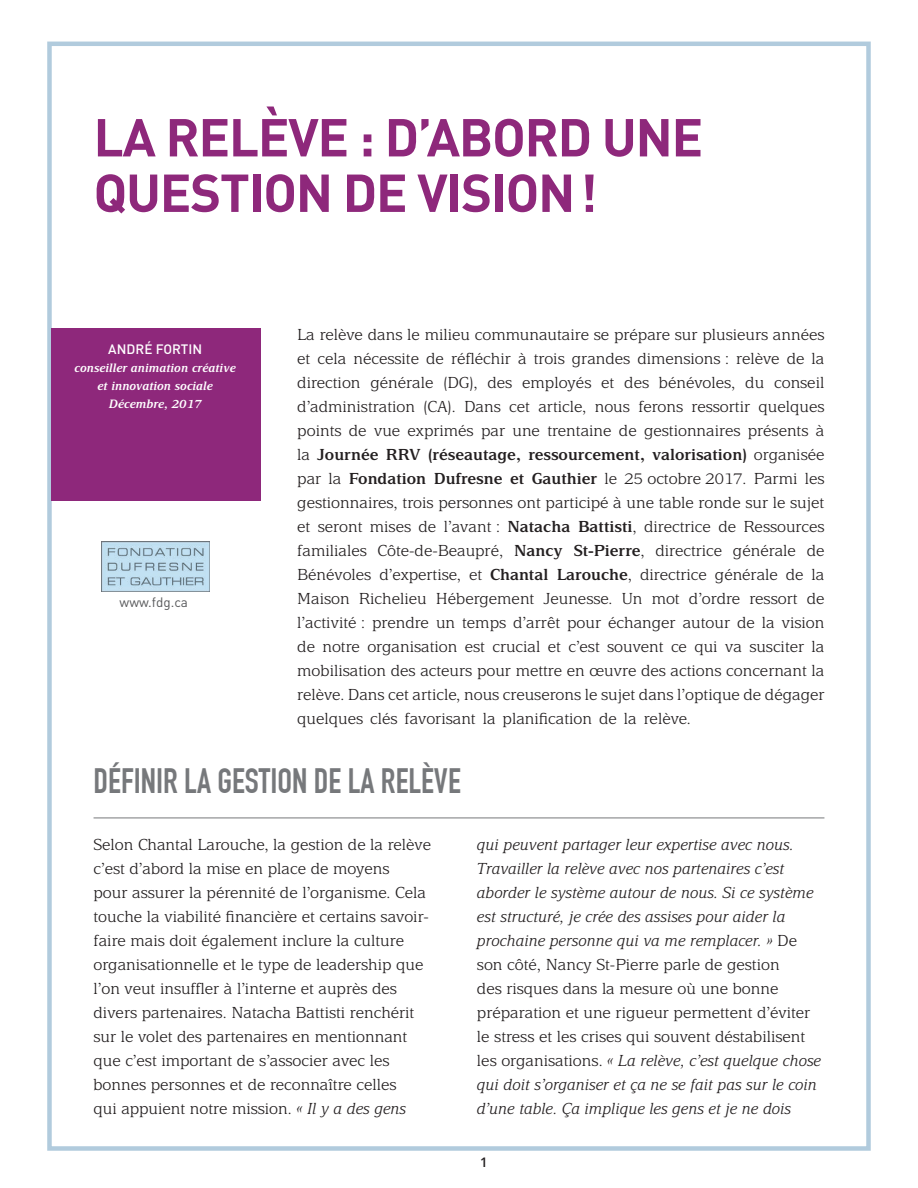
<style>
.page{position:relative;width:918px;height:1188px;background:#fff}
.page>*{position:absolute;margin:0;border:0;box-sizing:border-box;transform-origin:0 0}
.t1{font:700 52.5px/55.5px "DIN";letter-spacing:-.025em;color:#8e287b}
.t2{font:700 34.5px "DIN Condensed";color:#76787b}
.t3{font:300 15.75px/24px "Delima MT Std";color:#231f20}
.t4{font:italic 300 15.75px/24px "Delima MT Std";color:#231f20}
.t5{font:500 13.5px "DIN";color:#fff}
.t6{font:13.5px "DIN";color:#57585a}
.t7{font:600 13.2px "Open Sans";color:#231f20}
.t8{font:italic 600 12px/18px "Delima MT Std";color:#fff;text-align:center}
.s1{font-weight:600}
.s2{font-style:italic}
.s3{font-style:normal}
</style>
<div class="page">
<div style="left:47px;top:42px;width:824px;height:1109px;border:4px solid #b1cbdd"></div>
<hr style="left:94px;top:818px;width:730px;height:1px;background:#76787b">
<div style="left:51px;top:328px;width:210px;height:172px;background:#8e287b"></div>
<img style="left:101px;top:542px;width:108px;height:50px">
<h1 class="t1" style="left:94px;top:107px;width:611px">LA RELÈVE : D’ABORD UNE<br>QUESTION DE VISION!</h1>
<p class="t5" style="left:108px;top:340px;width:95px">ANDRÉ FORTIN</p>
<p class="t8" style="left:75px;top:358px;width:163px">conseiller animation créative et innovation sociale<br>Décembre, 2017</p>
<p class="t6" style="left:120px;top:594px;width:70px">www.fdg.ca</p>
<p class="t3" style="left:297px;top:323px;width:529px;text-align:justify">La relève dans le milieu communautaire se prépare sur plusieurs années et cela nécessite de réfléchir à trois grandes dimensions : relève de la direction générale (DG), des employés et des bénévoles, du conseil d’administration (CA). Dans cet article, nous ferons ressortir quelques points de vue exprimés par une trentaine de gestionnaires présents à la <span class="s1">Journée RRV (réseautage, ressourcement, valorisation)</span> organisée par la <span class="s1">Fondation Dufresne et Gauthier</span> le 25 octobre 2017. Parmi les gestionnaires, trois personnes ont participé à une table ronde sur le sujet et seront mises de l’avant : <span class="s1">Natacha Battisti</span>, directrice de Ressources familiales Côte-de-Beaupré, <span class="s1">Nancy St-Pierre</span>, directrice générale de Bénévoles d’expertise, et <span class="s1">Chantal Larouche</span>, directrice générale de la Maison Richelieu Hébergement Jeunesse. Un mot d’ordre ressort de l’activité : prendre un temps d’arrêt pour échanger autour de la vision de notre organisation est crucial et c’est souvent ce qui va susciter la mobilisation des acteurs pour mettre en œuvre des actions concernant la relève. Dans cet article, nous creuserons le sujet dans l’optique de dégager quelques clés favorisant la planification de la relève.</p>
<h2 class="t2" style="left:94px;top:761px;width:369px">DÉFINIR LA GESTION DE LA RELÈVE</h2>
<p class="t3" style="left:94px;top:833px;width:339px">Selon Chantal Larouche, la gestion de la relève c’est d’abord la mise en place de moyens<br>pour assurer la pérennité de l’organisme. Cela touche la viabilité financière et certains savoir&shy;faire mais doit également inclure la culture organisationnelle et le type de leadership que l’on veut insuffler à l’interne et auprès des divers partenaires. Natacha Battisti renchérit sur le volet des partenaires en mentionnant que c’est important de s’associer avec les bonnes personnes et de reconnaître celles<br>qui appuient notre mission. <span class="s2">« Il y a des gens</span></p>
<p class="t4" style="left:477px;top:833px;width:346px">qui peuvent partager leur expertise avec nous.<br>Travailler la relève avec nos partenaires c’est aborder le système autour de nous. Si ce système est structuré, je crée des assises pour aider la prochaine personne qui va me remplacer. » <span class="s3">De son côté, Nancy St-Pierre parle de gestion<br>des risques dans la mesure où une bonne préparation et une rigueur permettent d’éviter le stress et les crises qui souvent déstabilisent les organisations.</span> « La relève, c’est quelque chose qui doit s’organiser et ça ne se fait pas sur le coin d’une table. Ça implique les gens et je ne dois</p>
<p class="t7" style="left:480px;top:1153px;width:9px">1</p>
</div>
